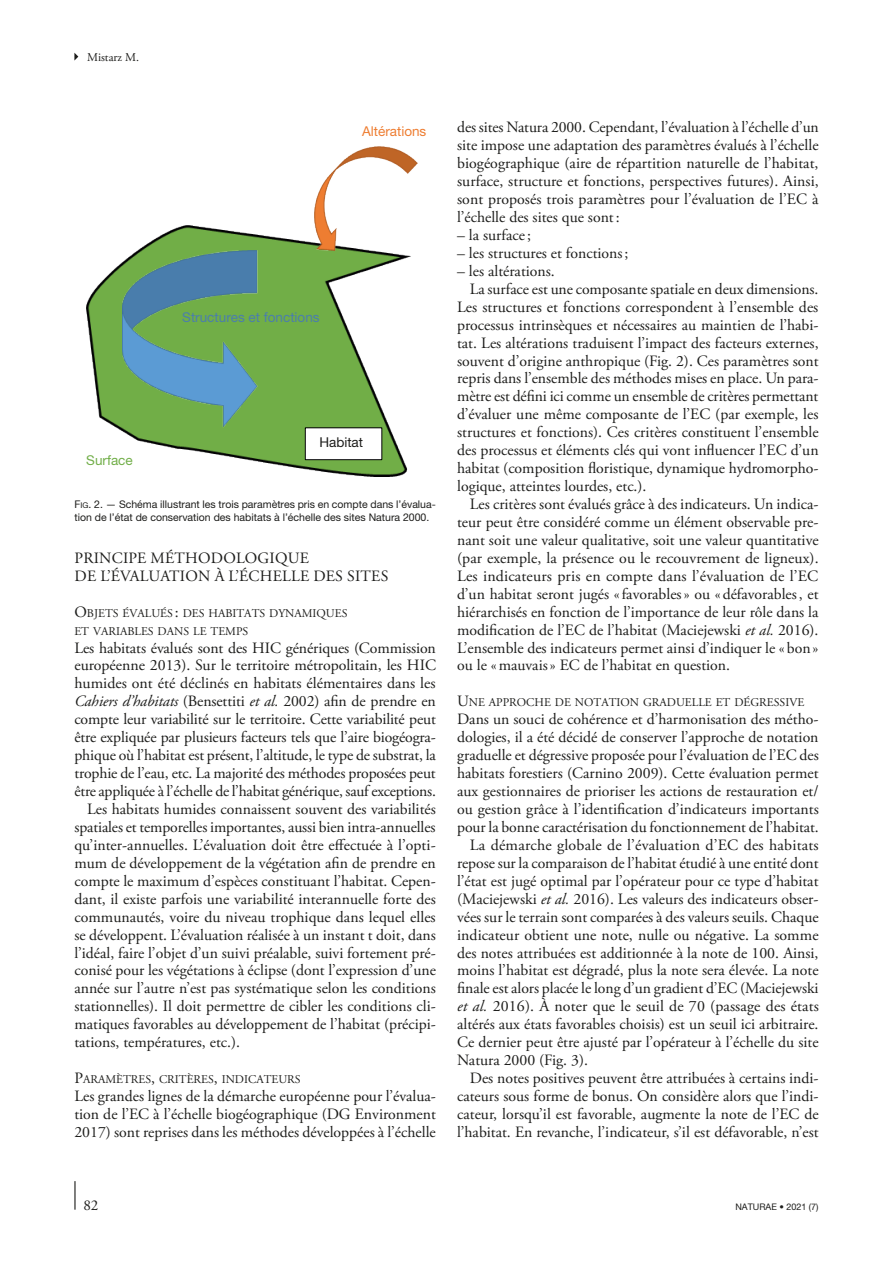
<style>
.page{position:relative;width:893px;height:1263px;background:#fff}
.page>*{position:absolute;margin:0;border:0;box-sizing:border-box;transform-origin:0 0}
.Texte_courant_Suite{font:15.75px/18px "Adobe Garamond Pro";color:#1d1d1b;text-align:justify}
.Texte_courant_1er_pa{font:15.75px/18px "Adobe Garamond Pro";color:#1d1d1b;text-align:justify}
.Titre_1{font:15.75px/18px "Adobe Garamond Pro";letter-spacing:.015em;color:#1d1d1b}
.t1{font:15px "Adobe Garamond Pro";color:#1d1d1b}
.t2{font:13.5px "Helvetica Neue";color:#4b7eac}
.t3{font:13.5px "Helvetica Neue";color:#ee7d31}
.t4{font:13.5px "Helvetica Neue";color:#71ae48}
.t5{font:13.5px "Helvetica Neue";color:#1d1d1b}
.t6{font:12px "Adobe Garamond Pro";color:#1d1d1b}
.Titre_2{font:11.85px/18px "Adobe Garamond";color:#1d1d1b}
.t7{font:10.5px/12.8px "Helvetica Neue";color:#1d1d1b}
.t8{font:9px "Helvetica Neue";color:#1d1d1b}
.s1{font-style:inherit}
.s2{font-size:7.8px}
.s3{font-size:15.75px}
.s4{font-style:italic}
</style>
<div class="page">
<hr style="left:74px;top:1181px;width:2px;height:29px;background:#1d1d1b">
<svg style="left:74px;top:53px;width:4px;height:8px"></svg>
<img style="left:86px;top:226px;width:325px;height:251px">
<img style="left:122px;top:251px;width:136px;height:177px">
<img style="left:315px;top:146px;width:103px;height:105px">
<div style="left:305px;top:428px;width:77px;height:32px;background:#fff"></div>
<div style="left:305px;top:427px;width:77px;height:33px;border:1px solid #020203"></div>
<p class="t6" style="left:87px;top:50px;width:53px">Mistarz M.</p>
<p class="t3" style="left:362px;top:123px;width:66px">Altérations</p>
<p class="t2" style="left:182px;top:309px;width:139px">Structures et fonctions</p>
<p class="t4" style="left:86px;top:452px;width:48px">Surface</p>
<p class="t5" style="left:319px;top:434px;width:45px">Habitat</p>
<p class="t7" style="left:74px;top:498px;width:363px"><span class="s1">F</span><span class="s2">ig</span><span class="s1">. 2</span>. — Schéma illustrant les trois paramètres pris en compte dans l’évalua&shy;tion de l’état de conservation des habitats à l’échelle des sites Natura 2000.</p>
<p class="Titre_1" style="left:75px;top:549px;width:315px">PRINCIPE MÉTHODOLOGIQUE<br>DE L’ÉVALUATION À L’ÉCHELLE DES SITES</p>
<p class="Titre_2" style="left:74px;top:604px;width:275px"><span class="s3">O</span>BJETS ÉVALUÉS <span class="s3">:</span> DES HABITATS DYNAMIQUES<br>ET VARIABLES DANS LE TEMPS</p>
<p class="Texte_courant_1er_pa" style="left:74px;top:639px;width:363px">Les habitats évalués sont des HIC génériques (Commission européenne 2013). Sur le territoire métropolitain, les HIC humides ont été déclinés en habitats élémentaires dans les <span class="s4">Cahiers d’habitats</span> (Bensettiti <span class="s4">et al.</span> 2002) afin de prendre en compte leur variabilité sur le territoire. Cette variabilité peut être expliquée par plusieurs facteurs tels que l’aire biogéogra&shy;phique où l’habitat est présent, l’altitude, le type de substrat, la trophie de l’eau, etc. La majorité des méthodes proposées peut être appliquée à l’échelle de l’habitat générique, sauf exceptions.</p>
<p class="Texte_courant_Suite" style="left:74px;top:800px;width:363px;text-indent:13px">Les habitats humides connaissent souvent des variabilités spatiales et temporelles importantes, aussi bien intra-annuelles qu’inter-annuelles. L’évaluation doit être effectuée à l’opti&shy;mum de développement de la végétation afin de prendre en compte le maximum d’espèces constituant l’habitat. Cepen&shy;dant, il existe parfois une variabilité interannuelle forte des communautés, voire du niveau trophique dans lequel elles se développent. L’évaluation réalisée à un instant t doit, dans l’idéal, faire l’objet d’un suivi préalable, suivi fortement pré&shy;conisé pour les végétations à éclipse (dont l’expression d’une année sur l’autre n’est pas systématique selon les conditions stationnelles). Il doit permettre de cibler les conditions cli&shy;matiques favorables au développement de l’habitat (précipi&shy;tations, températures, etc.).</p>
<p class="Titre_2" style="left:74px;top:1071px;width:228px"><span class="s3">P</span>ARAMÈTRES<span class="s3">,</span> CRITÈRES<span class="s3">,</span> INDICATEURS</p>
<p class="Texte_courant_1er_pa" style="left:74px;top:1087px;width:363px">Les grandes lignes de la démarche européenne pour l’évalua&shy;tion de l’EC à l’échelle biogéographique (DG Environment 2017) sont reprises dans les méthodes développées à l’échelle</p>
<p class="Texte_courant_1er_pa" style="left:457px;top:119px;width:363px">des sites Natura 2000. Cependant, l’évaluation à l’échelle d’un site impose une adaptation des paramètres évalués à l’échelle biogéographique (aire de répartition naturelle de l’habitat, surface, structure et fonctions, perspectives futures). Ainsi, sont proposés trois paramètres pour l’évaluation de l’EC à l’échelle des sites que sont:</p>
<p class="Texte_courant_1er_pa" style="left:457px;top:226px;width:75px">– la surface;</p>
<p class="Texte_courant_1er_pa" style="left:457px;top:244px;width:173px">– les structures et fonctions;</p>
<p class="Texte_courant_1er_pa" style="left:457px;top:262px;width:99px">– les altérations.</p>
<p class="Texte_courant_Suite" style="left:457px;top:280px;width:363px;text-indent:13px">La surface est une composante spatiale en deux dimensions.<br>Les structures et fonctions correspondent à l’ensemble des processus intrinsèques et nécessaires au maintien de l’habi&shy;tat. Les altérations traduisent l’impact des facteurs externes, souvent d’origine anthropique (Fig. 2). Ces paramètres sont repris dans l’ensemble des méthodes mises en place. Un para&shy;mètre est défini ici comme un ensemble de critères permettant d’évaluer une même composante de l’EC (par exemple, les structures et fonctions). Ces critères constituent l’ensemble des processus et éléments clés qui vont influencer l’EC d’un habitat (composition floristique, dynamique hydromorpho&shy;logique, atteintes lourdes, etc.).</p>
<p class="Texte_courant_Suite" style="left:457px;top:496px;width:363px;text-indent:13px">Les critères sont évalués grâce à des indicateurs. Un indica&shy;teur peut être considéré comme un élément observable pre&shy;nant soit une valeur qualitative, soit une valeur quantitative (par exemple, la présence ou le recouvrement de ligneux).<br>Les indicateurs pris en compte dans l’évaluation de l’EC d’un habitat seront jugés «favorables» ou «défavorables, et hiérarchisés en fonction de l’importance de leur rôle dans la modification de l’EC de l’habitat (Maciejewski <span class="s4">et al.</span> 2016).<br>L’ensemble des indicateurs permet ainsi d’indiquer le «bon» ou le «mauvais» EC de l’habitat en question.</p>
<p class="Titre_2" style="left:457px;top:694px;width:349px"><span class="s3">U</span>NE APPROCHE DE NOTATION GRADUELLE ET DÉGRESSIVE</p>
<p class="Texte_courant_1er_pa" style="left:457px;top:711px;width:363px">Dans un souci de cohérence et d’harmonisation des métho&shy;dologies, il a été décidé de conserver l’approche de notation graduelle et dégressive proposée pour l’évaluation de l’EC des habitats forestiers (Carnino 2009). Cette évaluation permet aux gestionnaires de prioriser les actions de restauration et/ ou gestion grâce à l’identification d’indicateurs importants pour la bonne caractérisation du fonctionnement de l’habitat.</p>
<p class="Texte_courant_Suite" style="left:457px;top:836px;width:363px;text-indent:13px">La démarche globale de l’évaluation d’EC des habitats repose sur la comparaison de l’habitat étudié à une entité dont l’état est jugé optimal par l’opérateur pour ce type d’habitat (Maciejewski <span class="s4">et al.</span> 2016). Les valeurs des indicateurs obser&shy;vées sur le terrain sont comparées à des valeurs seuils. Chaque indicateur obtient une note, nulle ou négative. La somme des notes attribuées est additionnée à la note de 100. Ainsi, moins l’habitat est dégradé, plus la note sera élevée. La note finale est alors placée le long d’un gradient d’EC (Maciejewski <span class="s4">et al.</span> 2016). À noter que le seuil de 70 (passage des états altérés aux états favorables choisis) est un seuil ici arbitraire.<br>Ce dernier peut être ajusté par l’opérateur à l’échelle du site Natura 2000 (Fig. 3).</p>
<p class="Texte_courant_Suite" style="left:457px;top:1070px;width:363px;text-indent:13px">Des notes positives peuvent être attribuées à certains indi&shy;cateurs sous forme de bonus. On considère alors que l’indi&shy;cateur, lorsqu’il est favorable, augmente la note de l’EC de l’habitat. En revanche, l’indicateur, s’il est défavorable, n’est</p>
<p class="t1" style="left:83px;top:1196px;width:16px">82</p>
<p class="t8" style="left:735px;top:1201px;width:85px">NATURAE • 2021 (7)</p>
</div>
